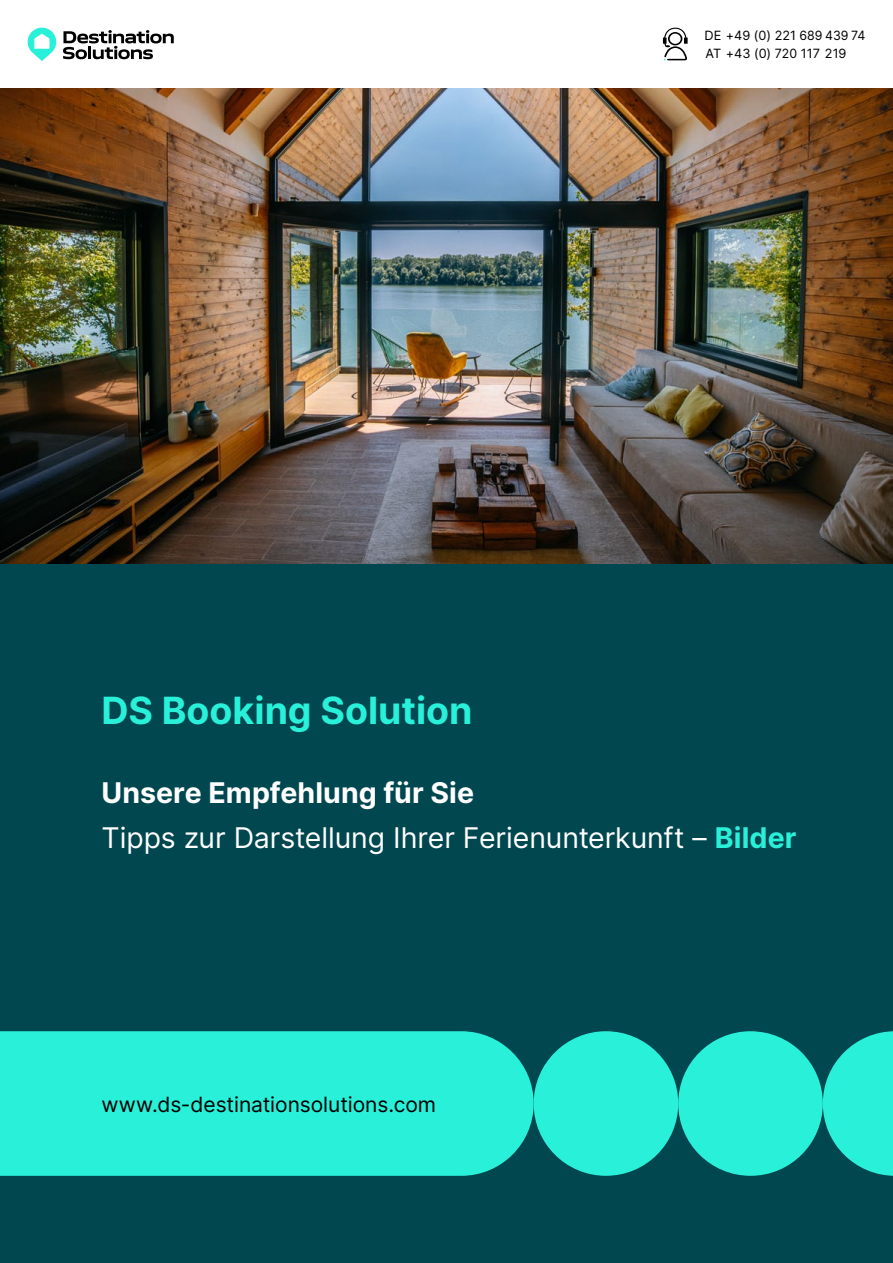
<style>
.page{position:relative;width:893px;height:1263px;background:#fff}
.page>*{position:absolute;margin:0;border:0;box-sizing:border-box;transform-origin:0 0}
.t1{font:700 37.5px "Inter";color:#28f0d9}
.t2{font:28.5px/44.8px "Inter";color:#fff}
.t3{font:21px "Inter";letter-spacing:-.005em;color:#000}
.t4{font:12.75px/18.3px "Inter";color:#000}
.s1{font-weight:700}
.s2{font-weight:700;color:#28f0d9}
</style>
<div class="page">
<svg style="left:28px;top:28px;width:146px;height:33px"></svg>
<svg style="left:663px;top:28px;width:25px;height:32px"></svg>
<div style="left:0;top:549px;width:893px;height:714px;background:#004750"></div>
<img style="left:0;top:89px;width:893px;height:474px">
<div style="left:0;top:1031px;width:534px;height:145px;background:#28f0d9"></div>
<div style="left:534px;top:1031px;width:144px;height:145px;background:#28f0d9;border-radius:50%"></div>
<div style="left:678px;top:1031px;width:145px;height:145px;background:#28f0d9;border-radius:50%"></div>
<svg style="left:823px;top:1031px;width:70px;height:145px"></svg>
<p class="t4" style="left:704px;top:26px;width:162px">DE +49 (0) 221 689 439 74<br>AT +43 (0) 720 117 219</p>
<h1 class="t1" style="left:101px;top:683px;width:373px">DS Booking Solution</h1>
<p class="t2" style="left:101px;top:769px;width:697px"><span class="s1">Unsere Empfehlung für Sie<br></span>Tipps zur Darstellung Ihrer Ferienunterkunft – <span class="s2">Bilder</span></p>
<p class="t3" style="left:101px;top:1089px;width:336px">www.ds-destinationsolutions.com</p>
</div>
